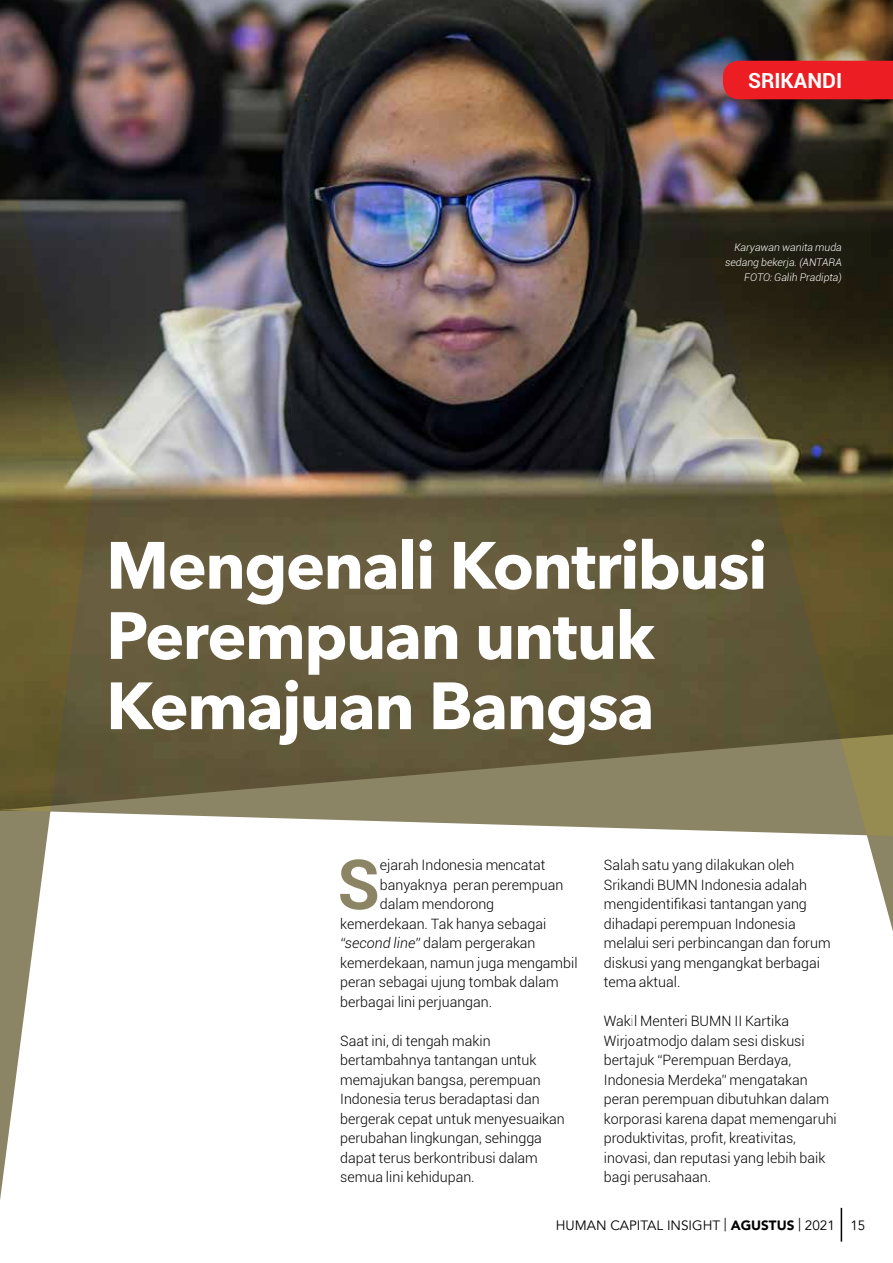
<style>
.page{position:relative;width:893px;height:1263px;background:#fff}
.page>*{position:absolute;margin:0;border:0;box-sizing:border-box;transform-origin:0 0}
.t1{font:700 69.15px "Roboto";color:#8b8565}
.t2{font:700 66px/70.2px "Avenir Next LT Pro";letter-spacing:-.025em;color:#fff}
.t3{font:700 21px "Roboto";color:#fff}
.t4{font:300 14.25px/19.5px "Roboto";color:#000}
.t5{font:13.5px "Avenir";color:#000}
.t6{font:italic 300 10.5px/15px "Roboto";color:#fff;text-align:right}
.s1{font-style:italic}
.s2{font-family:"Avenir LT";font-weight:900}
</style>
<div class="page">
<hr style="left:841px;top:1208px;width:1px;height:33px;background:#000">
<img style="left:0;top:0;width:633px;height:734px">
<svg style="left:93px;top:734px;width:540px;height:95px;background:#80795d"></svg>
<img style="left:633px;top:0;width:260px;height:931px">
<svg style="left:0;top:121px;width:93px;height:1079px"></svg>
<div style="left:723px;top:61px;width:170px;height:38px;background:#ed1d24"></div>
<h3 class="t3" style="left:748px;top:66px;width:96px">SRIKANDI</h3>
<p class="t6" style="left:725px;top:239px;width:118px">Karyawan wanita muda sedang bekerja. (ANTARA<br>FOTO: Galih Pradipta)</p>
<h2 class="t2" style="left:106px;top:530px;width:663px">Mengenali Kontribusi<br>Perempuan untuk<br>Kemajuan Bangsa</h2>
<h1 class="t1" style="left:337px;top:836px;width:44px">S</h1>
<p class="t4" style="left:380px;top:855px;width:167px">ejarah Indonesia mencatat</p>
<p class="t4" style="left:380px;top:874px;width:185px">banyaknya peran perempuan</p>
<p class="t4" style="left:380px;top:894px;width:116px">dalam mendorong</p>
<p class="t4" style="left:340px;top:913px;width:208px">kemerdekaan. Tak hanya sebagai</p>
<p class="t4" style="left:340px;top:933px;width:197px"><span class="s1">“second line”</span> dalam pergerakan</p>
<p class="t4" style="left:340px;top:952px;width:239px">kemerdekaan, namun juga mengambil</p>
<p class="t4" style="left:340px;top:972px;width:220px">peran sebagai ujung tombak dalam</p>
<p class="t4" style="left:340px;top:991px;width:154px">berbagai lini perjuangan.</p>
<p class="t4" style="left:340px;top:1030px;width:226px">Saat ini, di tengah makin bertambahnya tantangan untuk memajukan bangsa, perempuan<br>Indonesia terus beradaptasi dan bergerak cepat untuk menyesuaikan perubahan lingkungan, sehingga dapat terus berkontribusi dalam semua lini kehidupan.</p>
<p class="t4" style="left:604px;top:855px;width:228px">Salah satu yang dilakukan oleh<br>Srikandi BUMN Indonesia adalah mengidentifikasi tantangan yang dihadapi perempuan Indonesia melalui seri perbincangan dan forum diskusi yang mengangkat berbagai tema aktual.</p>
<p class="t4" style="left:604px;top:1011px;width:235px">Wakil Menteri BUMN II Kartika<br>Wirjoatmodjo dalam sesi diskusi bertajuk “Perempuan Berdaya,<br>Indonesia Merdeka” mengatakan peran perempuan dibutuhkan dalam korporasi karena dapat memengaruhi produktivitas, profit, kreativitas, inovasi, dan reputasi yang lebih baik bagi perusahaan.</p>
<p class="t5" style="left:556px;top:1217px;width:311px">HUMAN CAPITAL INSIGHT | <span class="s2">AGUSTUS</span> | 2021 15</p>
</div>
